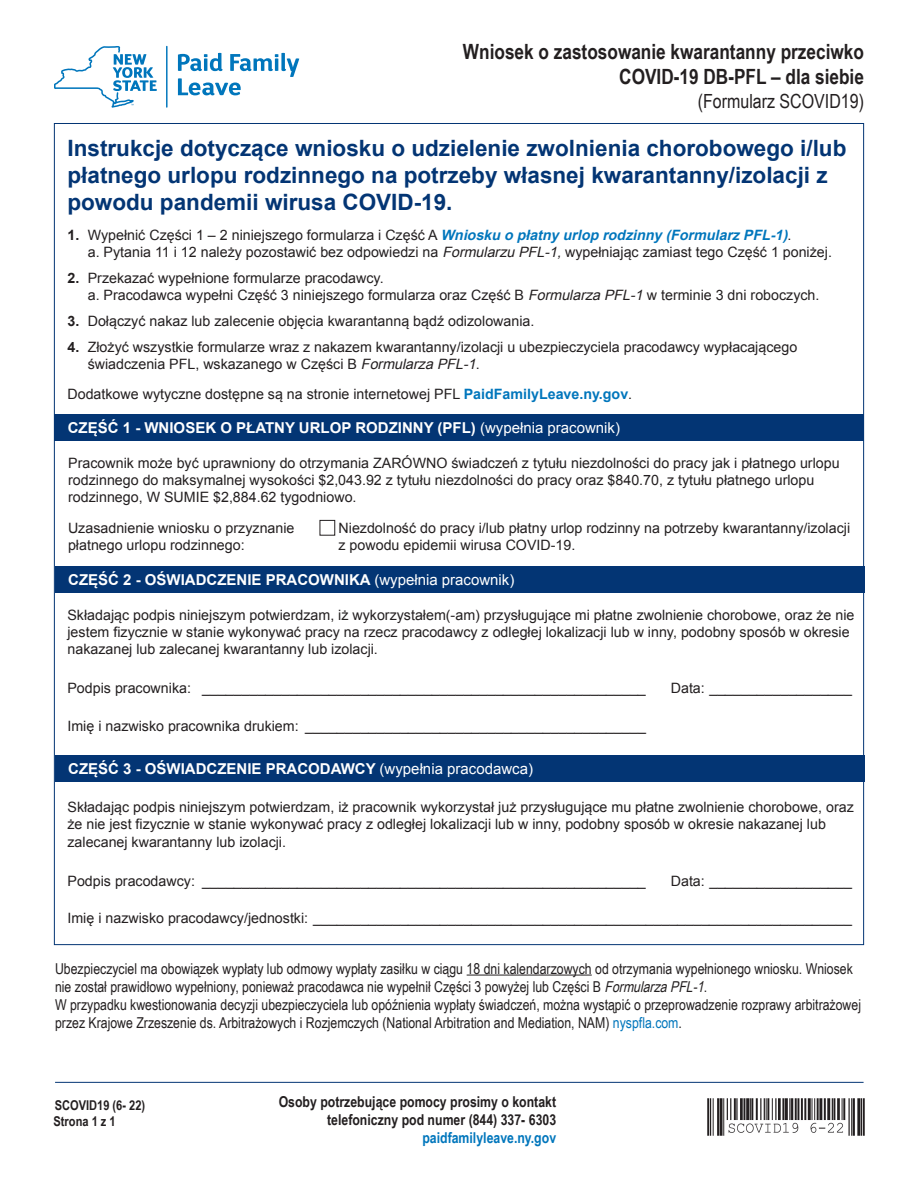
<style>
.page{position:relative;width:918px;height:1188px;background:#fff}
.page>*{position:absolute;margin:0;border:0;box-sizing:border-box;transform-origin:0 0}
.t1{font:700 22.5px/27px "Arial";color:#033574}
.t2{font:700 21px/25.2px "Arial Narrow";color:#231f20;text-align:right}
.t3{font:19.5px "Arial Narrow";color:#231f20}
.Extra_Info{font:15px/18px "Arial Narrow";color:#231f20}
.Sections{font:700 15px "Arial";color:#fff}
.Assistance{font:700 15px/18px "Arial Narrow";color:#231f20;text-align:right}
.Assistance-2{font:700 15px "Arial Narrow";color:#0076bc}
.t4{font:14.25px/17.1px "Arial";color:#231f20}
.Page{font:700 13.5px "Arial Narrow";color:#231f20}
.s1{font-weight:700}
.s2{font-weight:700;font-style:italic;color:#0076bc}
.s3{font-style:italic}
.s4{font-weight:700;color:#0076bc}
.s5{font-weight:400}
.s6{color:#0076bc}
</style>
<div class="page">
<svg style="left:178px;top:53px;width:121px;height:42px"></svg>
<svg style="left:54px;top:46px;width:103px;height:62px"></svg>
<hr style="left:166px;top:46px;width:2px;height:62px;background:#0076bc">
<div style="left:54px;top:414px;width:809px;height:27px;background:#033574"></div>
<div style="left:55px;top:566px;width:810px;height:27px;background:#033574"></div>
<div style="left:55px;top:755px;width:810px;height:27px;background:#033574"></div>
<hr style="left:467px;top:975px;width:125px;height:1px;background:#231f20">
<hr style="left:55px;top:1082px;width:809px;height:1px;background:#033574">
<div style="left:320px;top:520px;width:15px;height:16px;border:1px solid #231f20"></div>
<img style="left:708px;top:1098px;width:157px;height:37px">
<p class="t2" style="left:463px;top:38px;width:403px">Wniosek o zastosowanie kwarantanny przeciwko<br>COVID-19 DB-PFL – dla siebie</p>
<p class="t3" style="left:698px;top:86px;width:168px">(Formularz SCOVID19)</p>
<h1 class="t1" style="left:68px;top:135px;width:780px">Instrukcje dotyczące wniosku o udzielenie zwolnienia chorobowego i/lub płatnego urlopu rodzinnego na potrzeby własnej kwarantanny/izolacji z powodu pandemii wirusa COVID-19.</h1>
<p class="t4" style="left:88px;top:227px;width:746px;text-indent:-20px"><span class="s1">1.</span> Wypełnić Części 1 – 2 niniejszego formularza i Część A <span class="s2">Wniosku o płatny urlop rodzinny (FormularzPFL-1)</span>.<br>a. Pytania 11 i 12 należy pozostawić bez odpowiedzi na <span class="s3">Formularzu PFL-1,</span>wypełniając zamiast tego Część 1 poniżej.</p>
<p class="t4" style="left:88px;top:270px;width:733px;text-indent:-20px"><span class="s1">2.</span> Przekazać wypełnione formularze pracodawcy.<br>a. Pracodawca wypełni Część 3 niniejszego formularza oraz Część B <span class="s3">Formularza PFL-1</span> w terminie 3 dni roboczych.</p>
<p class="t4" style="left:68px;top:312px;width:468px"><span class="s1">3.</span> Dołączyć nakaz lub zalecenie objęcia kwarantanną bądź odizolowania.</p>
<p class="t4" style="left:88px;top:338px;width:711px;text-indent:-20px"><span class="s1">4.</span> Złożyć wszystkie formularze wraz z nakazem kwarantanny/izolacji u ubezpieczyciela pracodawcy wypłacającego świadczenia PFL, wskazanego w Części B <span class="s3">Formularza PFL-1</span>.</p>
<p class="t4" style="left:68px;top:386px;width:566px">Dodatkowe wytyczne dostępne są na stronie internetowej PFL <span class="s4">PaidFamilyLeave.ny.gov</span>.</p>
<p class="Sections" style="left:68px;top:418px;width:554px">CZĘŚĆ 1 - WNIOSEK O PŁATNY URLOP RODZINNY (PFL) <span class="s5">(wypełnia pracownik)</span></p>
<p class="t4" style="left:68px;top:455px;width:773px">Pracownik może być uprawniony do otrzymania ZARÓWNO świadczeń z tytułu niezdolności do pracy jak i płatnego urlopu rodzinnego do maksymalnej wysokości $2,043.92 z tytułu niezdolności do pracy oraz $840.70, z tytułu płatnego urlopu rodzinnego, W SUMIE $2,884.62 tygodniowo.</p>
<p class="t4" style="left:68px;top:520px;width:228px">Uzasadnienie wniosku o przyznanie płatnego urlopu rodzinnego:</p>
<p class="t4" style="left:339px;top:520px;width:513px">Niezdolność do pracy i/lub płatny urlop rodzinny na potrzeby kwarantanny/izolacji z powodu epidemii wirusa COVID-19.</p>
<p class="Sections" style="left:68px;top:570px;width:448px">CZĘŚĆ 2 - OŚWIADCZENIE PRACOWNIKA <span class="s5">(wypełnia pracownik)</span></p>
<p class="t4" style="left:67px;top:606px;width:788px">Składając podpis niniejszym potwierdzam, iż wykorzystałem(-am) przysługujące mi płatne zwolnienie chorobowe, oraz że nie jestem fizycznie w stanie wykonywać pracy na rzecz pracodawcy z odległej lokalizacji lub w inny, podobny sposób w okresie nakazanej lub zalecanej kwarantanny lub izolacji.</p>
<p class="t4" style="left:67px;top:680px;width:580px">Podpis pracownika: ________________________________________________________</p>
<p class="t4" style="left:671px;top:680px;width:183px">Data: __________________</p>
<p class="t4" style="left:68px;top:717px;width:580px">Imię i nazwisko pracownika drukiem: ___________________________________________</p>
<p class="Sections" style="left:68px;top:759px;width:466px">CZĘŚĆ 3 - OŚWIADCZENIE PRACODAWCY <span class="s5">(wypełnia pracodawca)</span></p>
<p class="t4" style="left:68px;top:799px;width:788px">Składając podpis niniejszym potwierdzam, iż pracownik wykorzystał już przysługujące mu płatne zwolnienie chorobowe, oraz że nie jest fizycznie w stanie wykonywać pracy z odległej lokalizacji lub w inny, podobny sposób w okresie nakazanej lub zalecanej kwarantanny lub izolacji.</p>
<p class="t4" style="left:68px;top:872px;width:580px">Podpis pracodawcy: ________________________________________________________</p>
<p class="t4" style="left:671px;top:872px;width:183px">Data: __________________</p>
<p class="t4" style="left:68px;top:910px;width:786px">Imię i nazwisko pracodawcy/jednostki: ____________________________________________________________________</p>
<p class="Extra_Info" style="left:55px;top:959px;width:799px">Ubezpieczyciel ma obowiązek wypłaty lub odmowy wypłaty zasiłku w ciągu 18 dni kalendarzowych od otrzymania wypełnionego wniosku. Wniosek nie został prawidłowo wypełniony, ponieważ pracodawca nie wypełnił Części 3 powyżej lub Części B <span class="s3">FormularzaPFL-1</span>.</p>
<p class="Extra_Info" style="left:55px;top:995px;width:807px">W przypadku kwestionowania decyzji ubezpieczyciela lub opóźnienia wypłaty świadczeń, można wystąpić o przeprowadzenie rozprawy arbitrażowej przez Krajowe Zrzeszenie ds. Arbitrażowych i Rozjemczych (National Arbitration and Mediation, NAM) <span class="s6">nyspfla.com</span>.</p>
<p class="Page" style="left:55px;top:1095px;width:92px">SCOVID19 (6- 22)</p>
<p class="Page" style="left:54px;top:1111px;width:64px">Strona 1 z 1</p>
<p class="Assistance" style="left:279px;top:1092px;width:279px">Osoby potrzebujące pomocy prosimy o kontakt telefoniczny pod numer (844) 337- 6303</p>
<p class="Assistance-2" style="left:422px;top:1126px;width:135px">paidfamilyleave.ny.gov</p>
</div>
